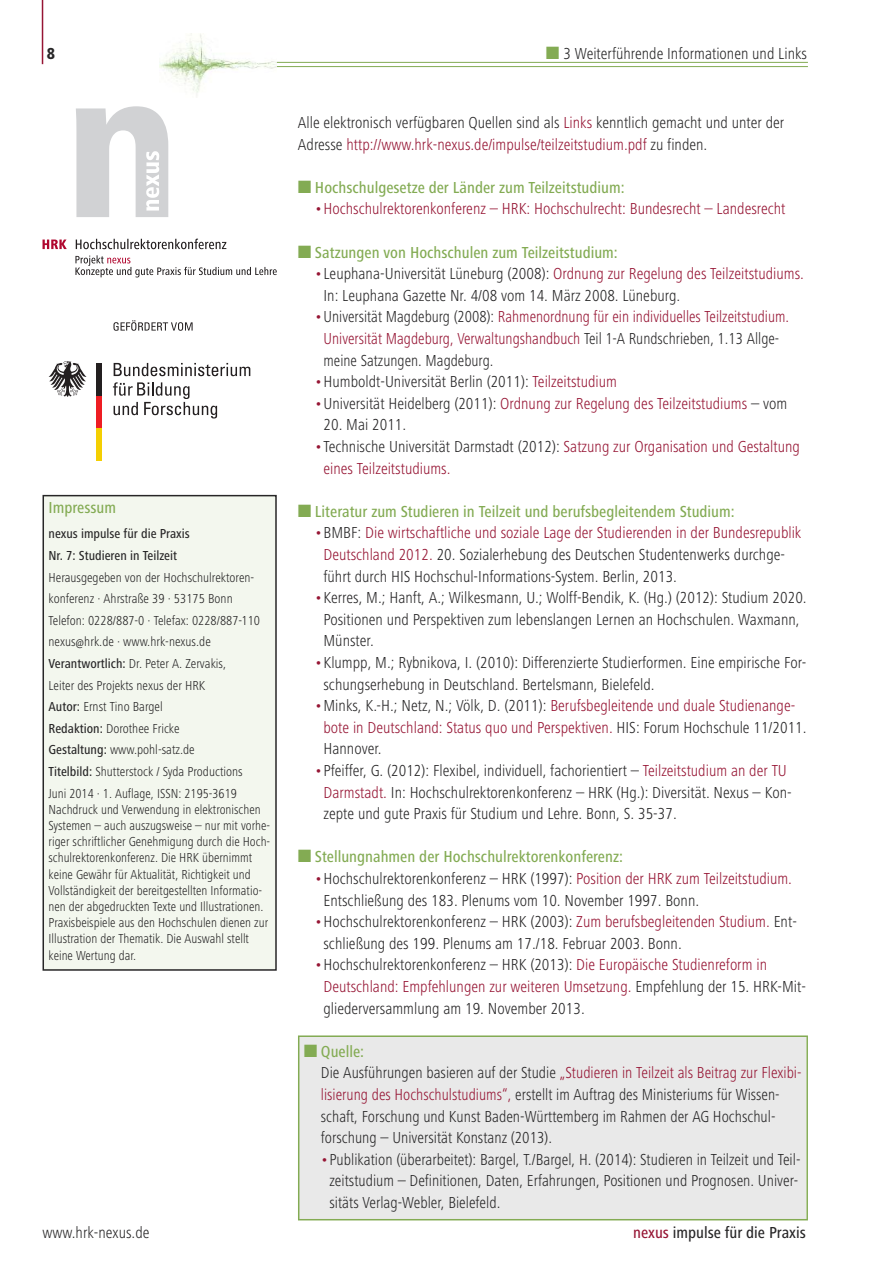
<style>
.page{position:relative;width:893px;height:1263px;background:#fff}
.page>*{position:absolute;margin:0;border:0;box-sizing:border-box;transform-origin:0 0}
.t1{font:300 condensed 16.5px/21.6px "Frutiger Next LT";color:#272627}
.t2{font:300 condensed 16.5px/21.6px "Frutiger Next LT";color:#961534}
.t3{font:500 condensed 16.5px "Frutiger Next LT";color:#83ab53}
.t4{font:500 condensed 16.5px "Frutiger Next LT";color:#272627}
.t5{font:800 condensed 16.5px "Frutiger Next LT";color:#272627}
.t6{font:300 condensed 13.5px/21.6px "Frutiger Next LT";color:#272627}
.t7{font:500 condensed 13.5px/21.6px "Frutiger Next LT";color:#272627}
.s1{font-weight:500}
.s2{color:#961534}
.s3{color:#272627}
.s4{font-weight:500;color:#83ab53}
</style>
<div class="page">
<hr style="left:42px;top:0;width:1px;height:64px;background:#961534">
<hr style="left:277px;top:62px;width:531px;height:1px;background:#83ab53">
<hr style="left:277px;top:66px;width:531px;height:1px;background:#83ab53">
<img style="left:160px;top:33px;width:117px;height:63px">
<div style="left:43px;top:496px;width:233px;height:474px;background:#f3f7ee"></div>
<div style="left:43px;top:495px;width:234px;height:476px;border:2px solid #272627"></div>
<svg style="left:113px;top:382px;width:104px;height:36px"></svg>
<svg style="left:114px;top:363px;width:136px;height:13px"></svg>
<div style="left:96px;top:428px;width:6px;height:32px;background:#f4cf02"></div>
<div style="left:96px;top:395px;width:6px;height:33px;background:#ee1d23"></div>
<div style="left:96px;top:363px;width:6px;height:32px;background:#231f20"></div>
<svg style="left:49px;top:361px;width:38px;height:36px"></svg>
<svg style="left:113px;top:320px;width:80px;height:11px"></svg>
<svg style="left:75px;top:255px;width:202px;height:22px"></svg>
<svg style="left:76px;top:239px;width:150px;height:10px"></svg>
<svg style="left:43px;top:240px;width:24px;height:9px"></svg>
<svg style="left:76px;top:106px;width:92px;height:111px"></svg>
<div style="left:299px;top:1037px;width:507px;height:182px;background:#e9e9e9"></div>
<div style="left:298px;top:1035px;width:510px;height:185px;border:2px solid #83ab53"></div>
<p class="t5" style="left:47px;top:44px;width:10px">8</p>
<p class="t1" style="left:563px;top:43px;width:245px">3 Weiterführende Informationen und Links</p>
<p class="t3" style="left:49px;top:498px;width:69px">Impressum</p>
<p class="t7" style="left:49px;top:523px;width:143px">nexus impulse für die Praxis<br>Nr. 7: Studieren in Teilzeit</p>
<p class="t6" style="left:49px;top:566px;width:213px">Herausgegeben von der Hochschulrektoren&shy;konferenz · Ahrstraße 39 · 53175 Bonn Telefon: 0228/887-0 · Telefax: 0228/887-110 nexus@hrk.de · www.hrk-nexus.de <span class="s1">Verantwortlich:</span> Dr. Peter A. Zervakis,<br>Leiter des Projekts nexus der HRK<br><span class="s1">Autor:</span> Ernst Tino Bargel<br><span class="s1">Redaktion:</span> Dorothee Fricke<br><span class="s1">Gestaltung:</span> www.pohl-satz.de<br><span class="s1">Titelbild:</span> Shutterstock / Syda Productions Juni 2014 · 1. Auflage, ISSN: 2195-3619</p>
<p class="t6" style="left:49px;top:801px;width:223px;line-height:16.2px">Nachdruck und Verwendung in elektronischen Systemen – auch auszugsweise – nur mit vorhe&shy;riger schriftlicher Genehmigung durch die Hoch&shy;schulrektorenkonferenz. Die HRK übernimmt keine Gewähr für Aktualität, Richtigkeit und Vollständigkeit der bereitgestellten Informatio&shy;nen der abgedruckten Texte und Illustrationen.<br>Praxisbeispiele aus den Hochschulen dienen zur Illustration der Thematik. Die Auswahl stellt keine Wertung dar.</p>
<p class="t1" style="left:298px;top:112px;width:488px">Alle elektronisch verfügbaren Quellen sind als <span class="s2">Links</span> kenntlich gemacht und unter der<br>Adresse <span class="s2">http://www.hrk-nexus.de/impulse/teilzeitstudium.pdf</span> zu finden.</p>
<p class="t3" style="left:315px;top:178px;width:311px">Hochschulgesetze der Länder zum Teilzeitstudium:</p>
<p class="t2" style="left:315px;top:198px;width:472px">•Hochschulrektorenkonferenz – HRK: Hochschulrecht: Bundesrecht – Landesrecht</p>
<p class="t3" style="left:315px;top:243px;width:304px">Satzungen von Hochschulen zum Teilzeitstudium:</p>
<p class="t1" style="left:323px;top:263px;width:482px;text-indent:-9px"><span class="s2">•</span>Leuphana-Universität Lüneburg (2008): <span class="s2">Ordnung zur Regelung des Teilzeitstudiums.<br></span>In: Leuphana Gazette Nr. 4/08 vom 14. März 2008. Lüneburg.</p>
<p class="t2" style="left:323px;top:306px;width:467px;text-indent:-8px">•<span class="s3">Universität Magdeburg (2008):</span> Rahmenordnung für ein individuelles Teilzeitstudium.<br>Universität Magdeburg, Verwaltungshandbuch <span class="s3">Teil 1-A Rundschrieben, 1.13 Allge&shy;meine Satzungen. Magdeburg.</span></p>
<p class="t1" style="left:315px;top:371px;width:304px"><span class="s2">•</span>Humboldt-Universität Berlin (2011): <span class="s2">Teilzeitstudium</span></p>
<p class="t2" style="left:315px;top:393px;width:474px">•<span class="s3">Universität Heidelberg (2011):</span> Ordnung zur Regelung des Teilzeitstudiums <span class="s3">– vom</span></p>
<p class="t1" style="left:323px;top:414px;width:84px">20. Mai 2011.</p>
<p class="t2" style="left:323px;top:436px;width:478px;text-indent:-9px">•<span class="s3">Technische Universität Darmstadt (2012):</span> Satzung zur Organisation und Gestaltung eines Teilzeitstudiums.</p>
<p class="t3" style="left:315px;top:502px;width:421px">Literatur zum Studieren in Teilzeit und berufsbegleitendem Studium:</p>
<p class="t1" style="left:323px;top:522px;width:479px;text-indent:-9px"><span class="s2">•</span>BMBF: <span class="s2">Die wirtschaftliche und soziale Lage der Studierenden in der Bundesrepublik<br>Deutschland 2012.</span> 20. Sozialerhebung des Deutschen Studentenwerks durchge&shy;führt durch HIS Hochschul-Informations-System. Berlin, 2013.</p>
<p class="t1" style="left:323px;top:587px;width:485px;text-indent:-9px"><span class="s2">•</span>Kerres, M.; Hanft, A.; Wilkesmann, U.; Wolff-Bendik, K. (Hg.) (2012): Studium 2020.<br>Positionen und Perspektiven zum lebenslangen Lernen an Hochschulen. Waxmann,<br>Münster.</p>
<p class="t1" style="left:323px;top:652px;width:484px;text-indent:-9px"><span class="s2">•</span>Klumpp, M.; Rybnikova, I. (2010): Differenzierte Studierformen. Eine empirische For&shy;schungserhebung in Deutschland. Bertelsmann, Bielefeld.</p>
<p class="t2" style="left:323px;top:695px;width:485px;text-indent:-9px">•<span class="s3">Minks, K.-H.; Netz, N.; Völk, D. (2011):</span> Berufsbegleitende und duale Studienange&shy;bote in Deutschland: Status quo und Perspektiven. <span class="s3">HIS: Forum Hochschule 11/2011.<br>Hannover.</span></p>
<p class="t1" style="left:323px;top:760px;width:470px;text-indent:-9px"><span class="s2">•</span>Pfeiffer, G. (2012): Flexibel, individuell, fachorientiert – <span class="s2">Teilzeitstudium an der TU<br>Darmstadt.</span> In: Hochschulrektorenkonferenz – HRK (Hg.): Diversität. Nexus – Kon&shy;zepte und gute Praxis für Studium und Lehre. Bonn, S. 35-37.</p>
<p class="t3" style="left:315px;top:848px;width:310px">Stellungnahmen der Hochschulrektorenkonferenz:</p>
<p class="t1" style="left:323px;top:868px;width:470px;text-indent:-9px"><span class="s2">•</span>Hochschulrektorenkonferenz – HRK (1997): <span class="s2">Position der HRK zum Teilzeitstudium.<br></span>Entschließung des 183. Plenums vom 10. November 1997. Bonn.</p>
<p class="t1" style="left:323px;top:911px;width:475px;text-indent:-9px"><span class="s2">•</span>Hochschulrektorenkonferenz – HRK (2003): <span class="s2">Zum berufsbegleitenden Studium.</span> Ent&shy;schließung des 199. Plenums am 17./18. Februar 2003. Bonn.</p>
<p class="t1" style="left:323px;top:954px;width:484px;text-indent:-9px"><span class="s2">•</span>Hochschulrektorenkonferenz – HRK (2013): <span class="s2">Die Europäische Studienreform in<br>Deutschland: Empfehlungen zur weiteren Umsetzung.</span> Empfehlung der 15. HRK-Mit&shy;gliederversammlung am 19. November 2013.</p>
<p class="t1" style="left:321px;top:1041px;width:482px"><span class="s4">Quelle:<br></span>Die Ausführungen basieren auf der Studie <span class="s2">„Studieren in Teilzeit als Beitrag zur Flexibi&shy;lisierung des Hochschulstudiums“,</span> erstellt im Auftrag des Ministeriums für Wissen&shy;schaft, Forschung und Kunst Baden-Württemberg im Rahmen der AG Hochschul&shy;forschung – Universität Konstanz (2013).</p>
<p class="t1" style="left:329px;top:1149px;width:472px;text-indent:-9px"><span class="s2">•</span>Publikation (überarbeitet): Bargel, T./Bargel, H. (2014): Studieren in Teilzeit und Teil&shy;zeitstudium – Definitionen, Daten, Erfahrungen, Positionen und Prognosen. Univer&shy;sitäts Verlag-Webler, Bielefeld.</p>
<p class="t1" style="left:43px;top:1222px;width:109px">www.hrk-nexus.de</p>
<p class="t4" style="left:633px;top:1223px;width:174px"><span class="s2">nexus</span> impulse für die Praxis</p>
</div>
